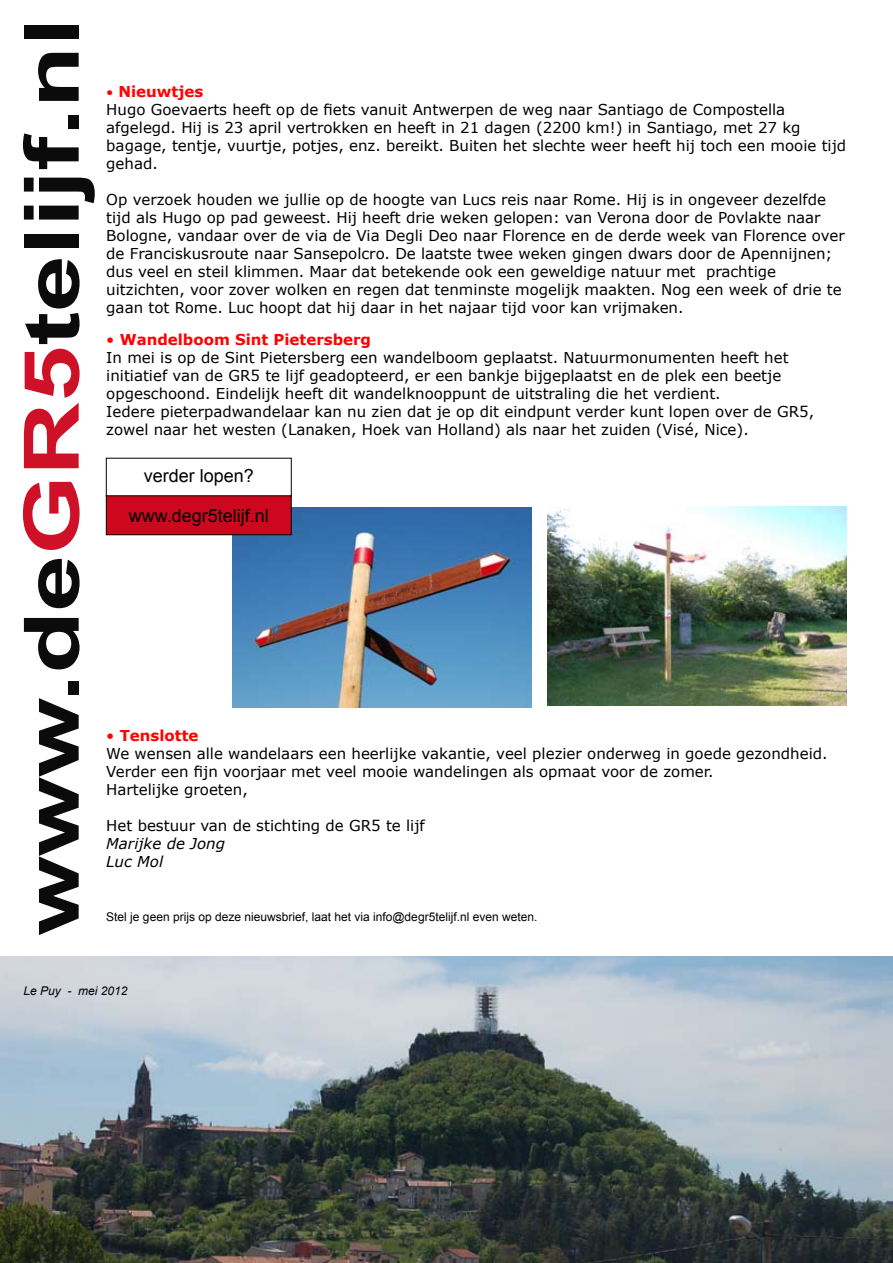
<style>
.page{position:relative;width:893px;height:1263px;background:#fff}
.page>*{position:absolute;margin:0;border:0;box-sizing:border-box;transform-origin:0 0}
.t1{font:700 76.5px "Arial";color:#000;scale:1.33 1}
.t2{font:18px "Arial";color:#000}
.t3{font:15px/18px "Verdana";color:#000}
.t4{font:italic 15px/18px "Verdana";color:#000}
.t5{font:12px "Arial";color:#000}
.t6{font:italic 12px "Arial";color:#000}
.s1{color:#cc071e}
.s2{font-size:13.5px;color:#f00}
.s3{font-weight:700;color:#f00}
.s4{color:#f00}
</style>
<div class="page">
<img style="left:0;top:957px;width:893px;height:306px">
<img style="left:232px;top:507px;width:299px;height:200px">
<img style="left:547px;top:506px;width:299px;height:200px">
<div style="left:106px;top:496px;width:185px;height:39px;background:#cc071e"></div>
<div style="left:106px;top:496px;width:185px;height:39px;border:1px solid #000"></div>
<h1 class="t1" style="left:1px;top:935px;width:692px;rotate:-90deg">www.de<span class="s1">GR5</span>telijf.nl</h1>
<p class="t3" style="left:106px;top:82px;width:741px"><span class="s2">•</span> <span class="s3">Nieuwtjes<br></span>Hugo Goevaerts heeft op de fiets vanuit Antwerpen de weg naar Santiago de Compostella afgelegd. Hij is 23 april vertrokken en heeft in 21 dagen (2200 km!) in Santiago, met 27 kg bagage, tentje, vuurtje, potjes, enz. bereikt. Buiten het slechte weer heeft hij toch een mooie tijd gehad.</p>
<p class="t3" style="left:106px;top:190px;width:740px">Op verzoek houden we jullie op de hoogte van Lucs reis naar Rome. Hij is in ongeveer dezelfde tijd als Hugo op pad geweest. Hij heeft drie weken gelopen: van Verona door de Povlakte naar Bologne, vandaar over de via de Via Degli Deo naar Florence en de derde week van Florence over de Franciskusroute naar Sansepolcro. De laatste twee weken gingen dwars door de Apennijnen; dus veel en steil klimmen. Maar dat betekende ook een geweldige natuur met prachtige uitzichten, voor zover wolken en regen dat tenminste mogelijk maakten. Nog een week of drie te gaan tot Rome. Luc hoopt dat hij daar in het najaar tijd voor kan vrijmaken.</p>
<p class="t3" style="left:106px;top:330px;width:709px"><span class="s4">•</span> <span class="s3">Wandelboom Sint Pietersberg<br></span>In mei is op de Sint Pietersberg een wandelboom geplaatst. Natuurmonumenten heeft het initiatief van de GR5 te lijf geadopteerd, er een bankje bijgeplaatst en de plek een beetje opgeschoond. Eindelijk heeft dit wandelknooppunt de uitstraling die het verdient.<br>Iedere pieterpadwandelaar kan nu zien dat je op dit eindpunt verder kunt lopen over de GR5, zowel naar het westen (Lanaken, Hoek van Holland) als naar het zuiden (Visé, Nice).</p>
<p class="t2" style="left:144px;top:464px;width:112px">verder lopen?</p>
<p class="t2" style="left:129px;top:504px;width:142px">www.degr5telijf.nl</p>
<p class="t3" style="left:106px;top:726px;width:723px"><span class="s4">•</span> <span class="s3">Tenslotte<br></span>We wensen alle wandelaars een heerlijke vakantie, veel plezier onderweg in goede gezondheid.<br>Verder een fijn voorjaar met veel mooie wandelingen als opmaat voor de zomer.<br>Hartelijke groeten,</p>
<p class="t3" style="left:106px;top:816px;width:320px">Het bestuur van de stichting de GR5 te lijf</p>
<p class="t4" style="left:106px;top:834px;width:120px">Marijke de Jong<br>Luc Mol</p>
<p class="t5" style="left:106px;top:909px;width:433px">Stel je geen prijs op deze nieuwsbrief, laat het via info@degr5telijf.nl even weten.</p>
<p class="t6" style="left:23px;top:983px;width:106px">Le Puy - mei 2012</p>
</div>
